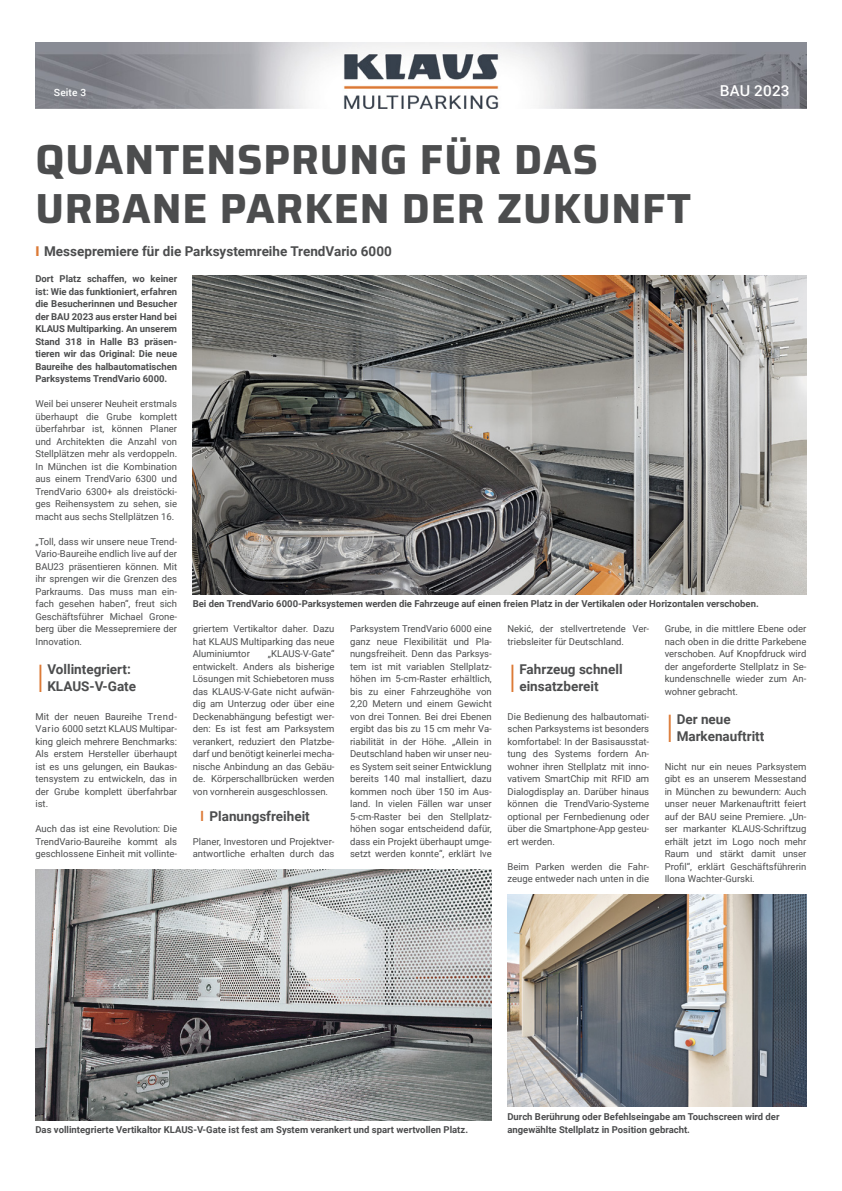
<style>
.page{position:relative;width:842px;height:1191px;background:#fff}
.page>*{position:absolute;margin:0;border:0;box-sizing:border-box;transform-origin:0 0}
.t1{font:700 42px/49px "Saira";letter-spacing:.02em;color:#4c4d4e}
.t2{font:36.4px "Roboto";color:#dc7935;scale:.55 1}
.t3{font:500 15px "Roboto";letter-spacing:.01em;color:#fff}
.t4{font:700 13.5px/17px "Roboto";color:#4c4d4e}
.t5{font:500 10px "Roboto";letter-spacing:.01em;color:#fff}
.t6{font:9.5px/12.5px "Roboto";color:#4c4d4e;text-align:justify}
.t7{font:700 9.5px/12.5px "Roboto";color:#4c4d4e;text-align:justify}
.s1{font-weight:900;color:#dc7935}
.s2{color:#dc7935}
</style>
<div class="page">
<img style="left:35px;top:43px;width:771px;height:65px">
<img style="left:193px;top:275px;width:613px;height:320px">
<img style="left:507px;top:895px;width:299px;height:212px">
<img style="left:35px;top:870px;width:457px;height:250px">
<p class="t5" style="left:54px;top:85px;width:34px">Seite 3</p>
<h3 class="t3" style="left:720px;top:80px;width:71px">BAU 2023</h3>
<h1 class="t1" style="left:35px;top:133px;width:657px">QUANTENSPRUNG FÜR DAS<br>URBANE PARKEN DER ZUKUNFT</h1>
<h3 class="t4" style="left:35px;top:242px;width:358px"><span class="s1">I</span> Messepremiere für die Parksystemreihe TrendVario 6000</h3>
<p class="t7" style="left:35px;top:272px;width:143px">Dort Platz schaffen, wo keiner ist: Wie das funktioniert, erfahren die Besucherinnen und Besucher der BAU 2023 aus erster Hand bei KLAUS Multiparking. An unserem Stand 318 in Halle B3 präsen&shy;tieren wir das Original: Die neue Baureihe des halbautomatischen Parksystems TrendVario 6000.</p>
<p class="t6" style="left:35px;top:397px;width:143px">Weil bei unserer Neuheit erstmals überhaupt die Grube komplett überfahrbar ist, können Planer und Architekten die Anzahl von Stellplätzen mehr als verdoppeln.<br>In München ist die Kombination aus einem TrendVario 6300 und TrendVario 6300+ als dreistöcki&shy;ges Reihensystem zu sehen, sie macht aus sechs Stellplätzen 16.</p>
<p class="t6" style="left:35px;top:535px;width:143px">„Toll, dass wir unsere neue Trend-Vario-Baureihe endlich live auf der BAU23 präsentieren können. Mit ihr sprengen wir die Grenzen des Parkraums. Das muss man ein&shy;fach gesehen haben“, freut sich Geschäftsführer Michael Grone&shy;berg über die Messepremiere der Innovation.</p>
<h2 class="t2" style="left:38px;top:653px;width:10px">l</h2>
<h3 class="t4" style="left:47px;top:660px;width:90px">Vollintegriert:<br>KLAUS-V-Gate</h3>
<p class="t6" style="left:35px;top:710px;width:143px">Mit der neuen Baureihe Trend-Vario 6000 setzt KLAUS Multipar&shy;king gleich mehrere Benchmarks:<br>Als erstem Hersteller überhaupt ist es uns gelungen, ein Baukas&shy;tensystem zu entwickeln, das in der Grube komplett überfahrbar ist.</p>
<p class="t6" style="left:35px;top:822px;width:143px">Auch das ist eine Revolution: Die TrendVario-Baureihe kommt als geschlossene Einheit mit vollinte-</p>
<p class="t7" style="left:193px;top:597px;width:568px">Bei den TrendVario 6000-Parksystemen werden die Fahrzeuge auf einen freien Platz in der Vertikalen oder Horizontalen verschoben.</p>
<p class="t6" style="left:193px;top:622px;width:143px">griertem Vertikaltor daher. Dazu hat KLAUS Multiparking das neue Aluminiumtor</p>
<p class="t6" style="left:193px;top:647px;width:143px;text-indent:75px">„KLAUS-V-Gate“ entwickelt. Anders als bisherige Lösungen mit Schiebetoren muss das KLAUS-V-Gate nicht aufwän&shy;dig am Unterzug oder über eine Deckenabhängung befestigt wer&shy;den: Es ist fest am Parksystem verankert, reduziert den Platzbe&shy;darf und benötigt keinerlei mecha&shy;nische Anbindung an das Gebäu&shy;de. Körperschallbrücken werden von vornherein ausgeschlossen.</p>
<h3 class="t4" style="left:200px;top:807px;width:111px"><span class="s2">l</span> Planungsfreiheit</h3>
<p class="t6" style="left:193px;top:835px;width:143px">Planer, Investoren und Projektver&shy;antwortliche erhalten durch das</p>
<p class="t6" style="left:507px;top:622px;width:143px">Nekić, der stellvertretende Ver&shy;triebsleiter für Deutschland.</p>
<h2 class="t2" style="left:510px;top:653px;width:10px">l</h2>
<h3 class="t4" style="left:519px;top:660px;width:105px">Fahrzeug schnell einsatzbereit</h3>
<p class="t6" style="left:507px;top:710px;width:143px">Die Bedienung des halbautomati&shy;schen Parksystems ist besonders komfortabel: In der Basisausstat&shy;tung des Systems fordern An&shy;wohner ihren Stellplatz mit inno&shy;vativem SmartChip mit RFID am Dialogdisplay an. Darüber hinaus können die TrendVario-Systeme optional per Fernbedienung oder über die Smartphone-App gesteu&shy;ert werden.</p>
<p class="t6" style="left:507px;top:860px;width:143px">Beim Parken werden die Fahr&shy;zeuge entweder nach unten in die</p>
<p class="t6" style="left:350px;top:622px;width:143px">Parksystem TrendVario 6000 eine ganz neue Flexibilität und Pla&shy;nungsfreiheit. Denn das Parksys&shy;tem ist mit variablen Stellplatz&shy;höhen im 5-cm-Raster erhältlich, bis zu einer Fahrzeughöhe von 2,20 Metern und einem Gewicht von drei Tonnen. Bei drei Ebenen ergibt das bis zu 15 cm mehr Va&shy;riabilität in der Höhe. „Allein in Deutschland haben wir unser neu&shy;es System seit seiner Entwicklung bereits 140 mal installiert, dazu kommen noch über 150 im Aus&shy;land. In vielen Fällen war unser 5-cm-Raster bei den Stellplatz&shy;höhen sogar entscheidend dafür, dass ein Projekt überhaupt umge&shy;setzt werden konnte“, erklärt Ive</p>
<p class="t6" style="left:665px;top:622px;width:143px">Grube, in die mittlere Ebene oder nach oben in die dritte Parkebene verschoben. Auf Knopfdruck wird der angeforderte Stellplatz in Se&shy;kundenschnelle wieder zum An&shy;wohner gebracht.</p>
<h2 class="t2" style="left:667px;top:703px;width:10px">l</h2>
<h3 class="t4" style="left:677px;top:710px;width:89px">Der neue<br>Markenauftritt</h3>
<p class="t6" style="left:665px;top:760px;width:143px">Nicht nur ein neues Parksystem gibt es an unserem Messestand in München zu bewundern: Auch unser neuer Markenauftritt feiert auf der BAU seine Premiere. „Un&shy;ser markanter KLAUS-Schriftzug erhält jetzt im Logo noch mehr Raum und stärkt damit unser Profil“, erklärt Geschäftsführerin Ilona Wachter-Gurski.</p>
<p class="t7" style="left:507px;top:1110px;width:274px">Durch Berührung oder Befehlseingabe am Touchscreen wird der</p>
<p class="t7" style="left:35px;top:1122px;width:434px">Das vollintegrierte Vertikaltor KLAUS-V-Gate ist fest am System verankert und spart wertvollen Platz.</p>
<p class="t7" style="left:507px;top:1122px;width:184px">angewählte Stellplatz in Position gebracht.</p>
</div>
